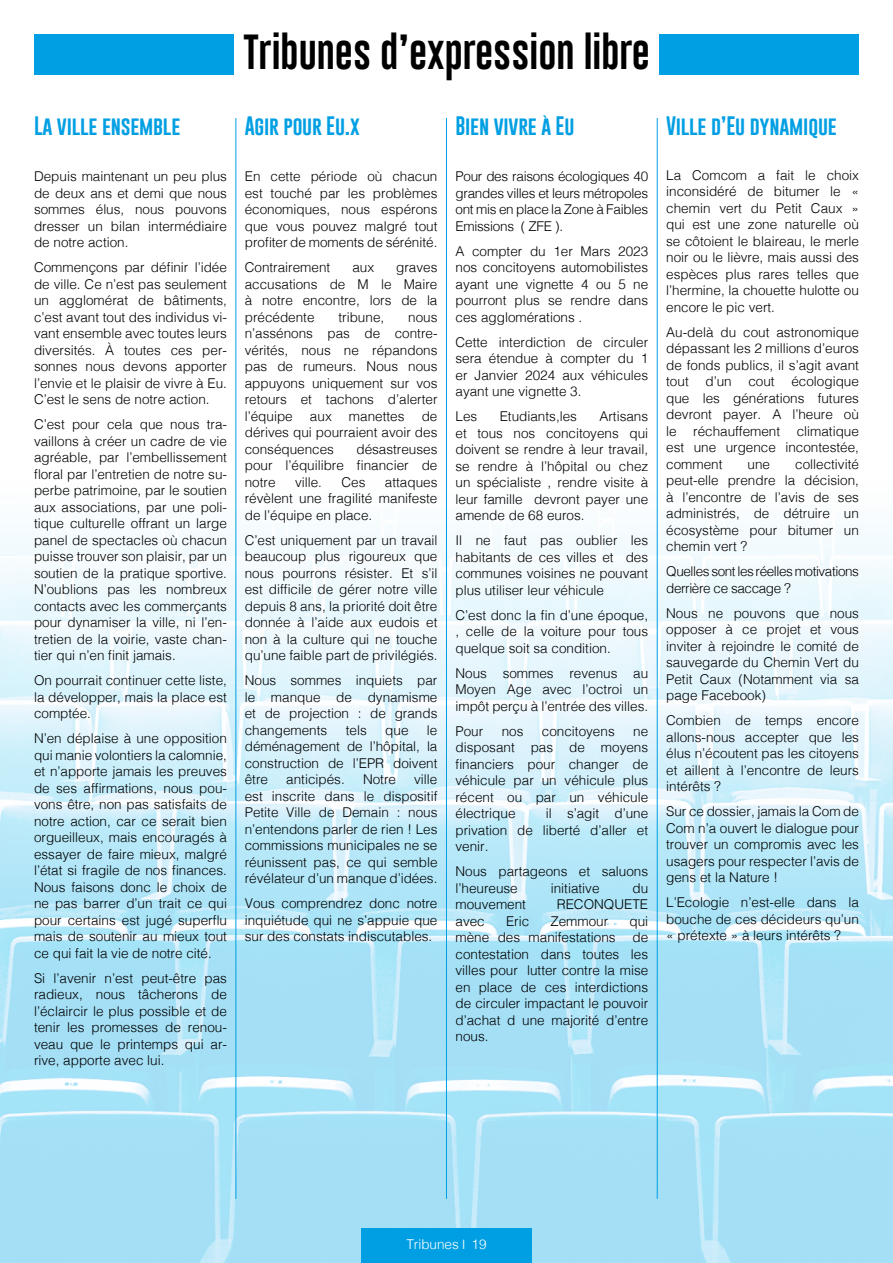
<style>
.page{position:relative;width:893px;height:1263px;background:#fff}
.page>*{position:absolute;margin:0;border:0;box-sizing:border-box;transform-origin:0 0}
.t1{font:36px "Gobold Lowplus";color:#000}
.t2{font:19.5px "Gobold";letter-spacing:-.01em;color:#009fe3}
.t3{font:300 13.5px/16.5px "Helvetica";color:#000;text-align:justify}
.t4{font:300 13.5px/16.5px "Helvetica";letter-spacing:-.03em;color:#000}
.t5{font:300 13.5px "Helvetica";color:#fff}
</style>
<div class="page">
<img style="left:0;top:448px;width:893px;height:815px">
<div style="left:361px;top:1229px;width:170px;height:34px;background:#009fe3"></div>
<hr style="left:235px;top:118px;width:1px;height:1081px;background:#009fe3">
<hr style="left:446px;top:118px;width:1px;height:1081px;background:#009fe3">
<hr style="left:657px;top:118px;width:1px;height:1081px;background:#009fe3">
<div style="left:34px;top:34px;width:200px;height:40px;background:#009fe3"></div>
<div style="left:659px;top:34px;width:200px;height:40px;background:#009fe3"></div>
<h2 class="t2" style="left:34px;top:113px;width:148px">La ville ensemble</h2>
<p class="t3" style="left:34px;top:167px;width:194px">Depuis maintenant un peu plus de deux ans et demi que nous sommes élus, nous pouvons dresser un bilan intermédiaire de notre action.</p>
<p class="t3" style="left:34px;top:258px;width:194px">Commençons par définir l’idée de ville. Ce n’est pas seulement un agglomérat de bâtiments, c’est avant tout des individus vi&shy;vant ensemble avec toutes leurs diversités. À toutes ces per&shy;sonnes nous devons apporter l’envie et le plaisir de vivre à Eu.<br>C’est le sens de notre action.</p>
<p class="t3" style="left:34px;top:415px;width:194px">C’est pour cela que nous tra&shy;vaillons à créer un cadre de vie agréable, par l’embellissement floral par l’entretien de notre su&shy;perbe patrimoine, par le soutien aux associations, par une poli&shy;tique culturelle offrant un large panel de spectacles où chacun puisse trouver son plaisir, par un soutien de la pratique sportive.<br>N’oublions pas les nombreux contacts avec les commerçants pour dynamiser la ville, ni l’en&shy;tretien de la voirie, vaste chan&shy;tier qui n’en finit jamais.</p>
<p class="t3" style="left:34px;top:671px;width:194px">On pourrait continuer cette liste, la développer, mais la place est comptée.</p>
<p class="t3" style="left:34px;top:729px;width:194px">N’en déplaise à une opposition qui manie volontiers la calomnie, et n’apporte jamais les preuves de ses affirmations, nous pou&shy;vons être, non pas satisfaits de notre action, car ce serait bien orgueilleux, mais encouragés à essayer de faire mieux, malgré l’état si fragile de nos finances.<br>Nous faisons donc le choix de ne pas barrer d’un trait ce qui pour certains est jugé superflu mais de soutenir au mieux tout ce qui fait la vie de notre cité.</p>
<p class="t3" style="left:34px;top:969px;width:194px">Si l’avenir n’est peut-être pas radieux, nous tâcherons de l’éclaircir le plus possible et de tenir les promesses de renou&shy;veau que le printemps qui ar&shy;rive, apporte avec lui.</p>
<h1 class="t1" style="left:243px;top:28px;width:408px">Tribunes d’expression libre</h1>
<h2 class="t2" style="left:245px;top:113px;width:116px">Agir pour Eu.x</h2>
<p class="t3" style="left:245px;top:167px;width:194px">En cette période où chacun est touché par les problèmes économiques, nous espérons que vous pouvez malgré tout profiter de moments de sérénité.</p>
<p class="t3" style="left:245px;top:258px;width:87px">Contrairement</p>
<p class="t3" style="left:352px;top:258px;width:23px">aux</p>
<h2 class="t2" style="left:455px;top:113px;width:120px">Bien vivre à Eu</h2>
<p class="t3" style="left:455px;top:167px;width:194px">Pour des raisons écologiques 40 grandes villes et leurs métropoles ont mis en place la Zone à Faibles Emissions ( ZFE ).</p>
<p class="t3" style="left:455px;top:242px;width:194px">A compter du 1er Mars 2023 nos concitoyens automobilistes ayant une vignette 4 ou 5 ne pourront plus se rendre dans ces agglomérations .</p>
<p class="t3" style="left:455px;top:333px;width:194px">Cette interdiction de circuler sera étendue à compter du 1 er Janvier 2024 aux véhicules ayant une vignette 3.</p>
<p class="t3" style="left:455px;top:407px;width:23px">Les</p>
<p class="t3" style="left:500px;top:407px;width:79px">Etudiants,les</p>
<p class="t3" style="left:245px;top:258px;width:194px;text-indent:151px">graves accusations de M le Maire à notre encontre, lors de la précédente</p>
<p class="t3" style="left:338px;top:308px;width:47px">tribune,</p>
<p class="t3" style="left:245px;top:308px;width:194px;text-indent:163px">nous n’assénons pas de contre&shy;vérités, nous ne répandons pas de rumeurs. Nous nous appuyons uniquement sur vos retours et tachons d’alerter l’équipe</p>
<p class="t3" style="left:245px;top:407px;width:194px;text-indent:177px">de dérives qui pourraient avoir des conséquences</p>
<p class="t3" style="left:455px;top:407px;width:194px;text-indent:144px">Artisans et tous nos concitoyens qui doivent se rendre à leur travail, se rendre à l’hôpital ou chez un spécialiste , rendre visite à leur famille devront payer une amende de 68 euros.</p>
<p class="t3" style="left:455px;top:531px;width:194px">Il ne faut pas oublier les habitants de ces villes et des communes voisines ne pouvant plus utiliser leur véhicule</p>
<p class="t3" style="left:455px;top:606px;width:194px">C’est donc la fin d’une époque, , celle de la voiture pour tous quelque soit sa condition.</p>
<p class="t3" style="left:455px;top:664px;width:194px">Nous sommes revenus au Moyen Age avec l’octroi un impôt perçu à l’entrée des villes.</p>
<p class="t3" style="left:455px;top:722px;width:29px">Pour</p>
<p class="t3" style="left:502px;top:722px;width:23px">nos</p>
<p class="t3" style="left:542px;top:722px;width:74px">concitoyens</p>
<p class="t3" style="left:310px;top:407px;width:23px">aux</p>
<p class="t3" style="left:349px;top:407px;width:57px">manettes</p>
<p class="t3" style="left:245px;top:440px;width:194px;text-indent:112px">désastreuses pour l’équilibre financier de notre</p>
<p class="t3" style="left:295px;top:473px;width:28px">ville.</p>
<p class="t3" style="left:341px;top:473px;width:26px">Ces</p>
<p class="t3" style="left:245px;top:473px;width:194px;text-indent:140px">attaques révèlent une fragilité manifeste de l’équipe en place.</p>
<p class="t3" style="left:245px;top:531px;width:194px">C’est uniquement par un travail beaucoup plus rigoureux que nous pourrons résister. Et s’il est difficile de gérer notre ville depuis 8 ans, la priorité doit être donnée à l’aide aux eudois et non à la culture qui ne touche qu’une faible part de privilégiés.</p>
<p class="t3" style="left:245px;top:671px;width:194px">Nous sommes inquiets par le manque de dynamisme et de projection : de grands changements</p>
<p class="t3" style="left:245px;top:721px;width:194px;text-indent:182px">le déménagement de l’hôpital, la construction de l’EPR doivent être</p>
<p class="t3" style="left:346px;top:721px;width:23px">tels</p>
<p class="t3" style="left:385px;top:721px;width:25px">que</p>
<p class="t3" style="left:455px;top:722px;width:194px;text-indent:178px">ne disposant pas de moyens financiers pour changer de véhicule par un véhicule plus récent ou par un véhicule électrique</p>
<p class="t3" style="left:245px;top:770px;width:194px;text-indent:169px">ville est inscrite dans le dispositif Petite Ville de Demain : nous n’entendons parler de rien ! Les commissions municipales ne se réunissent pas, ce qui semble révélateur d’un manque d’idées.</p>
<p class="t3" style="left:245px;top:894px;width:194px">Vous comprendrez donc notre inquiétude qui ne s’appuie que sur des constats indiscutables.</p>
<p class="t3" style="left:286px;top:770px;width:60px">anticipés.</p>
<p class="t3" style="left:363px;top:770px;width:35px">Notre</p>
<p class="t3" style="left:455px;top:804px;width:194px;text-indent:90px">il s’agit d’une privation de liberté d’aller et venir.</p>
<p class="t3" style="left:455px;top:862px;width:194px">Nous partageons et saluons l’heureuse</p>
<p class="t3" style="left:551px;top:879px;width:50px">initiative</p>
<p class="t3" style="left:632px;top:879px;width:17px">du</p>
<p class="t3" style="left:455px;top:895px;width:72px">mouvement</p>
<p class="t3" style="left:557px;top:895px;width:93px">RECONQUETE</p>
<p class="t3" style="left:455px;top:912px;width:31px">avec</p>
<p class="t3" style="left:506px;top:912px;width:25px">Eric</p>
<p class="t3" style="left:550px;top:912px;width:59px">Zemmour</p>
<p class="t3" style="left:455px;top:912px;width:194px;text-indent:174px">qui mène des manifestations de contestation dans toutes les villes pour lutter contre la mise en place de ces interdictions de circuler impactant le pouvoir d’achat d une majorité d’entre nous.</p>
<h2 class="t2" style="left:666px;top:113px;width:172px">Ville d’Eu dynamique</h2>
<p class="t3" style="left:666px;top:166px;width:194px">La Comcom a fait le choix inconsidéré de bitumer le « chemin vert du Petit Caux » qui est une zone naturelle où se côtoient le blaireau, le merle noir ou le lièvre, mais aussi des espèces plus rares telles que l’hermine, la chouette hulotte ou encore le pic vert.</p>
<p class="t3" style="left:666px;top:323px;width:194px">Au-delà du cout astronomique dépassant les 2 millions d’euros de fonds publics, il s’agit avant tout d’un cout écologique que les générations futures devront payer. A l’heure où le réchauffement climatique est une urgence incontestée, comment</p>
<p class="t3" style="left:666px;top:455px;width:194px;text-indent:129px">collectivité peut-elle prendre la décision, à l’encontre de l’avis de ses administrés, de détruire un écosystème pour bitumer un chemin vert ?</p>
<p class="t4" style="left:666px;top:562px;width:194px">Quelles sont les réelles motivations derrière ce saccage ?</p>
<p class="t3" style="left:666px;top:604px;width:194px">Nous ne pouvons que nous opposer à ce projet et vous inviter à rejoindre le comité de sauvegarde du Chemin Vert du Petit Caux (Notamment via sa page Facebook)</p>
<p class="t3" style="left:666px;top:711px;width:194px">Combien de temps encore allons-nous accepter que les élus n’écoutent pas les citoyens et aillent à l’encontre de leurs intérêts ?</p>
<p class="t3" style="left:666px;top:802px;width:194px">Sur ce dossier, jamais la Com de Com n’a ouvert le dialogue pour trouver un compromis avec les usagers pour respecter l’avis de gens et la Nature !</p>
<p class="t3" style="left:666px;top:893px;width:194px">L’Ecologie n’est-elle dans la bouche de ces décideurs qu’un « prétexte » à leurs intérêts ?</p>
<p class="t3" style="left:748px;top:455px;width:24px">une</p>
<p class="t5" style="left:406px;top:1232px;width:82px">Tribunes 19</p>
</div>
